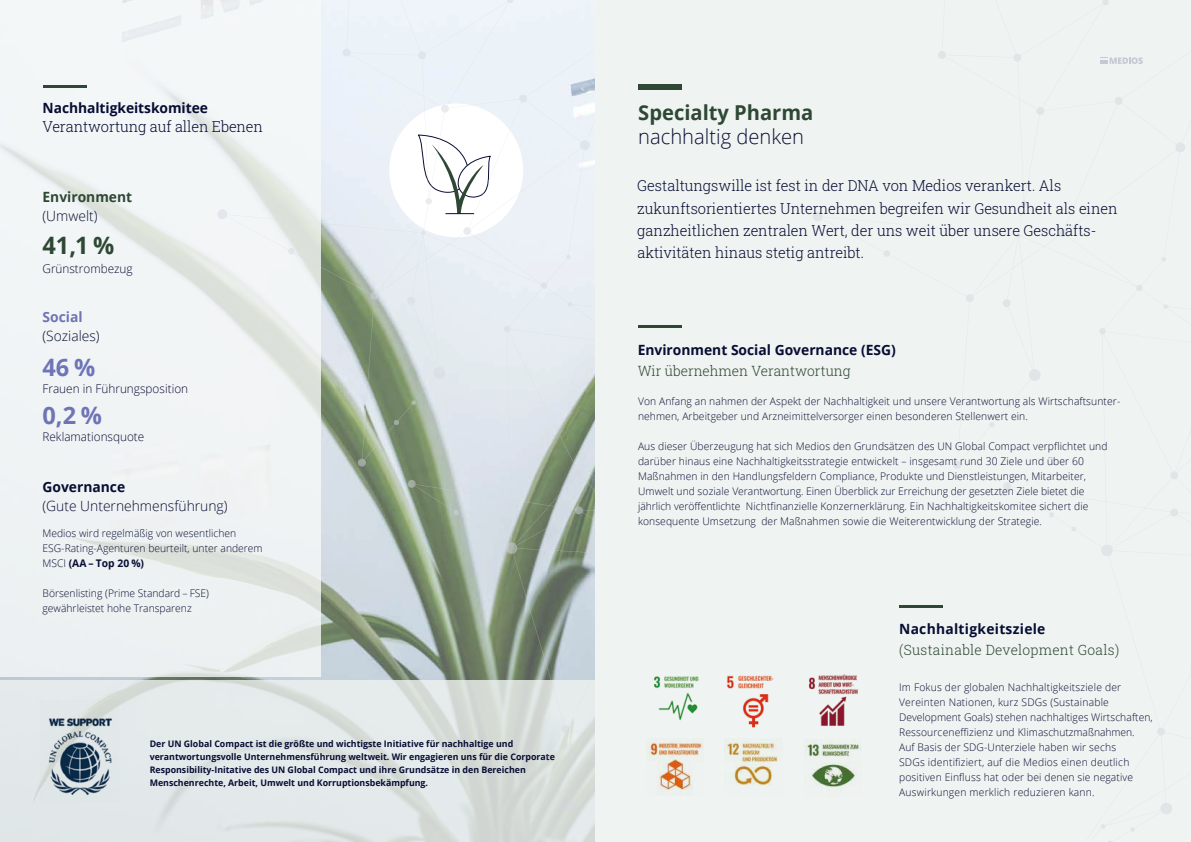
<style>
.page{position:relative;width:1191px;height:842px;background:#fff}
.page>*{position:absolute;margin:0;border:0;box-sizing:border-box;transform-origin:0 0}
.t1{font:700 24px "Open Sans";color:#6e74b6}
.t2{font:700 24px "Open Sans";color:#2e4835}
.t3{font:300 20.5px "Open Sans";color:#070d33}
.t4{font:700 20.5px "Open Sans";color:#2e4835}
.t5{font:300 15px/22.2px "Roboto Slab";letter-spacing:-.005em;color:#070d33}
.t6{font:700 14.1px "Open Sans";color:#070d33}
.t7{font:300 14.1px "Roboto Slab";letter-spacing:.01em;color:#2e4835}
.t8{font:300 14.1px "Open Sans";color:#070d33}
.t9{font:700 14.1px "Open Sans";letter-spacing:.02em;color:#070d33}
.t10{font:700 14.1px "Open Sans";color:#2e4835}
.t11{font:700 14.1px "Open Sans";color:#6e74b6}
.t12{font:300 12px "Open Sans";color:#070d33}
.t13{font:300 10.5px/15px "Open Sans";letter-spacing:.01em;color:#070d33}
.t14{font:700 9px/13px "Open Sans";color:#070d33}
.s1{font-weight:700}
</style>
<div class="page">
<div style="left:0;top:680px;width:595px;height:162px;background:#e2e8ea"></div>
<img style="left:40px;top:700px;width:78px;height:95px">
<div style="left:0;top:0;width:320px;height:677px;background:#f7f9f8"></div>
<hr style="left:43px;top:85px;width:43px;height:3px;background:#2e4835">
<svg style="left:217px;top:0;width:378px;height:842px"></svg>
<div style="left:595px;top:0;width:596px;height:842px;background:#eff3f1"></div>
<svg style="left:1100px;top:57px;width:42px;height:7px"></svg>
<hr style="left:899px;top:605px;width:44px;height:3px;background:#2e4835">
<hr style="left:637px;top:325px;width:44px;height:3px;background:#2e4835">
<img style="left:654px;top:676px;width:45px;height:45px">
<img style="left:726px;top:675px;width:48px;height:52px">
<img style="left:808px;top:674px;width:50px;height:52px">
<img style="left:646px;top:738px;width:57px;height:57px">
<img style="left:725px;top:738px;width:55px;height:47px">
<img style="left:804px;top:740px;width:57px;height:48px">
<div style="left:638px;top:84px;width:44px;height:6px;background:#2e4835"></div>
<h3 class="t6" style="left:43px;top:98px;width:167px">Nachhaltigkeitskomitee</h3>
<h3 class="t5" style="left:43px;top:115px;width:222px">Verantwortung auf allen Ebenen</h3>
<h3 class="t10" style="left:43px;top:187px;width:91px">Environment</h3>
<h3 class="t8" style="left:43px;top:207px;width:57px">(Umwelt)</h3>
<h1 class="t2" style="left:43px;top:229px;width:73px">41,1 %</h1>
<p class="t12" style="left:43px;top:261px;width:92px">Grünstrombezug</p>
<h3 class="t11" style="left:43px;top:307px;width:42px">Social</h3>
<h3 class="t8" style="left:43px;top:326px;width:59px">(Soziales)</h3>
<h1 class="t1" style="left:43px;top:350px;width:54px">46 %</h1>
<p class="t12" style="left:43px;top:380px;width:147px">Frauen in Führungsposition</p>
<h1 class="t1" style="left:43px;top:398px;width:61px">0,2 %</h1>
<p class="t12" style="left:43px;top:428px;width:103px">Reklamationsquote</p>
<h3 class="t6" style="left:43px;top:476px;width:84px">Governance</h3>
<h3 class="t8" style="left:43px;top:496px;width:186px">(Gute Unternehmensführung)</h3>
<p class="t13" style="left:43px;top:526px;width:222px">Medios wird regelmäßig von wesentlichen<br>ESG-Rating-Agenturen beurteilt, unter anderem<br>MSCI <span class="s1">(AA – Top 20 %)</span></p>
<p class="t13" style="left:43px;top:586px;width:168px">Börsenlisting (Prime Standard – FSE) gewährleistet hohe Transparenz</p>
<p class="t14" style="left:150px;top:737px;width:407px">Der UN Global Compact ist die größte und wichtigste Initiative für nachhaltige und verantwortungsvolle Unternehmensführung weltweit. Wir engagieren uns für die Corporate Responsibility-Initative des UN Global Compact und ihre Grundsätze in den Bereichen Menschenrechte, Arbeit, Umwelt und Korruptionsbekämpfung.</p>
<h2 class="t4" style="left:638px;top:98px;width:177px">Specialty Pharma</h2>
<h2 class="t3" style="left:638px;top:123px;width:167px">nachhaltig denken</h2>
<p class="t5" style="left:637px;top:175px;width:482px">Gestaltungswille ist fest in der DNA von Medios verankert. Als zukunftsorientiertes Unternehmen begreifen wir Gesundheit als einen ganzheitlichen zentralen Wert, der uns weit über unsere Geschäfts&shy;aktivitäten hinaus stetig antreibt.</p>
<h3 class="t6" style="left:637px;top:339px;width:260px">Environment Social Governance (ESG)</h3>
<h3 class="t7" style="left:637px;top:361px;width:214px">Wir übernehmen Verantwortung</h3>
<p class="t13" style="left:638px;top:394px;width:484px">Von Anfang an nahmen der Aspekt der Nachhaltigkeit und unsere Verantwortung als Wirtschaftsunter&shy;nehmen, Arbeitgeber und Arzneimittelversorger einen besonderen Stellenwert ein.</p>
<p class="t13" style="left:638px;top:439px;width:471px">Aus dieser Überzeugung hat sich Medios den Grundsätzen des UN Global Compact verpflichtet und darüber hinaus eine Nachhaltigkeitsstrategie entwickelt – insgesamt rund 30 Ziele und über 60<br>Maßnahmen in den Handlungsfeldern Compliance, Produkte und Dienstleistungen, Mitarbeiter, Umwelt und soziale Verantwortung. Einen Überblick zur Erreichung der gesetzten Ziele bietet die jährlich veröffentlichte Nichtfinanzielle Konzernerklärung. Ein Nachhaltigkeitskomitee sichert die konsequente Umsetzung der Maßnahmen sowie die Weiterentwicklung der Strategie.</p>
<h3 class="t9" style="left:899px;top:619px;width:148px">Nachhaltigkeitsziele</h3>
<h3 class="t7" style="left:899px;top:640px;width:222px">(Sustainable Development Goals)</h3>
<p class="t13" style="left:899px;top:679px;width:255px">Im Fokus der globalen Nachhaltigkeitsziele der Vereinten Nationen, kurz SDGs (Sustainable Development Goals) stehen nachhaltiges Wirtschaften, Ressourceneffizienz und Klimaschutzmaßnahmen.<br>Auf Basis der SDG-Unterziele haben wir sechs<br>SDGs identifiziert, auf die Medios einen deutlich positiven Einfluss hat oder bei denen sie negative Auswirkungen merklich reduzieren kann.</p>
</div>
